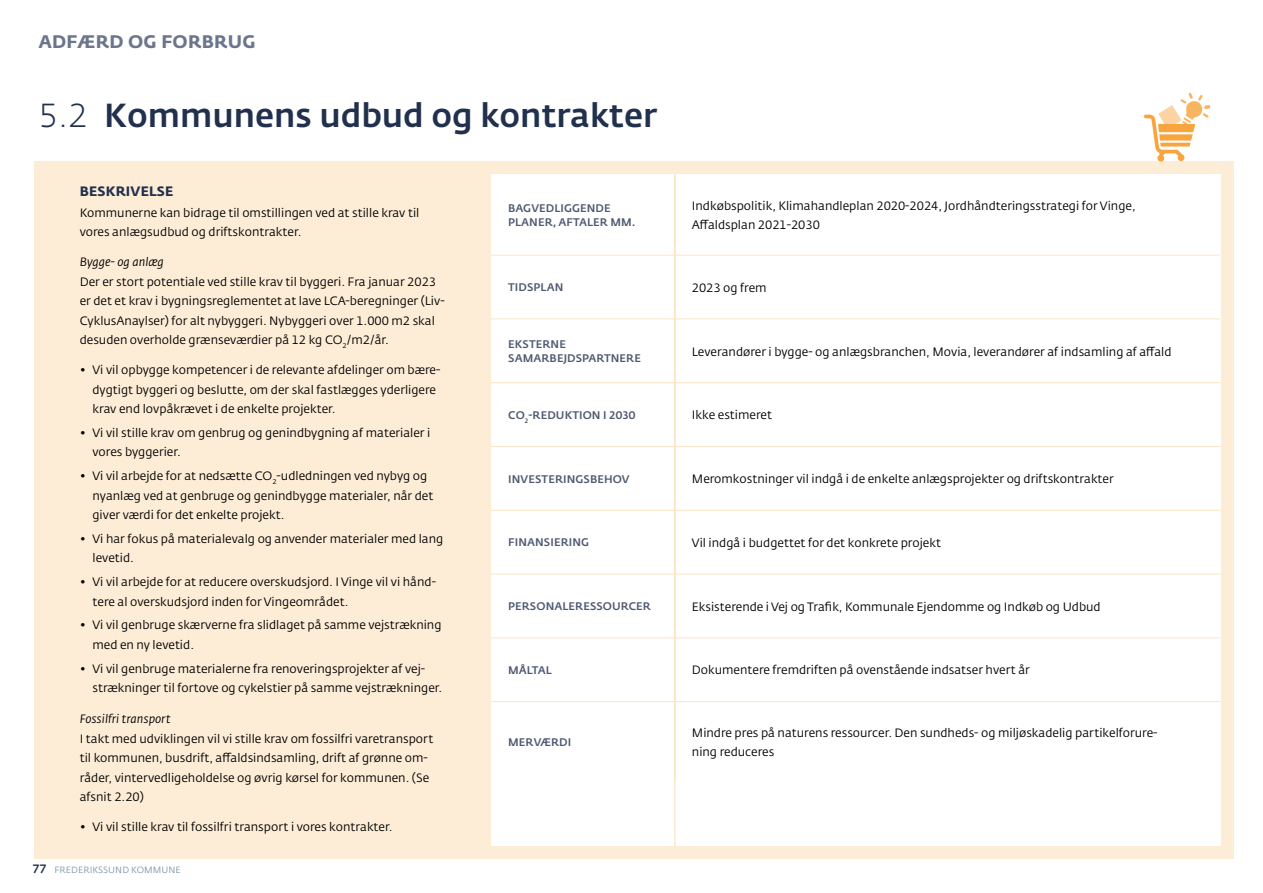
<style>
.page{position:relative;width:1263px;height:893px;background:#fff}
.page>*{position:absolute;margin:0;border:0;box-sizing:border-box;transform-origin:0 0}
.Rub_2{font:500 33px "Fedra Sans Std";color:#21314d}
.Område{font:700 18px "Fedra Sans Std";letter-spacing:.01em;color:#6b758b}
.MR_Beskrivelse{font:700 13.5px "Fedra Sans Std";letter-spacing:.01em;color:#21314d}
.Bullits{font:12px/19.5px "Fedra Sans Std";color:#000}
.Tabel_regular{font:12px/19.5px "Fedra Sans Std";color:#000}
.Brød{font:12px/19.5px "Fedra Sans Std";color:#000}
.Brød-2{font:italic 12px "Fedra Sans Std";color:#000}
.Tabel_fed{font:500 10.95px/13.5px "Fedra Sans Std";letter-spacing:.01em;color:#4e5a71}
.t1{font:9px "Fedra Sans Std";letter-spacing:.01em;color:#809aaa}
.s1{font-weight:300}
.s2{font-weight:700}
.s3{font-weight:500;font-size:12px;color:#21314d}
</style>
<div class="page">
<div style="left:34px;top:162px;width:1199px;height:697px;background:#fdecd6"></div>
<div style="left:491px;top:174px;width:729px;height:672px;background:#fff"></div>
<hr style="left:491px;top:255px;width:183px;height:1px;background:#fde4c6">
<hr style="left:675px;top:255px;width:545px;height:1px;background:#fde4c6">
<hr style="left:491px;top:319px;width:183px;height:1px;background:#fde4c6">
<hr style="left:675px;top:319px;width:545px;height:1px;background:#fde4c6">
<hr style="left:491px;top:382px;width:183px;height:1px;background:#fde4c6">
<hr style="left:675px;top:382px;width:545px;height:1px;background:#fde4c6">
<hr style="left:491px;top:446px;width:183px;height:1px;background:#fde4c6">
<hr style="left:675px;top:446px;width:545px;height:1px;background:#fde4c6">
<hr style="left:491px;top:510px;width:183px;height:1px;background:#fde4c6">
<hr style="left:675px;top:510px;width:545px;height:1px;background:#fde4c6">
<hr style="left:491px;top:574px;width:183px;height:1px;background:#fde4c6">
<hr style="left:675px;top:574px;width:545px;height:1px;background:#fde4c6">
<hr style="left:491px;top:637px;width:183px;height:1px;background:#fde4c6">
<hr style="left:675px;top:637px;width:545px;height:1px;background:#fde4c6">
<hr style="left:491px;top:701px;width:183px;height:1px;background:#fde4c6">
<hr style="left:675px;top:701px;width:545px;height:1px;background:#fde4c6">
<hr style="left:674px;top:174px;width:1px;height:672px;background:#fddfbb">
<svg style="left:1144px;top:93px;width:66px;height:69px"></svg>
<p class="Område" style="left:38px;top:31px;width:219px">ADFÆRD OG FORBRUG</p>
<h1 class="Rub_2" style="left:38px;top:95px;width:620px"><span class="s1">5.2</span> Kommunens udbud og kontrakter</h1>
<h2 class="MR_Beskrivelse" style="left:80px;top:182px;width:95px">BESKRIVELSE</h2>
<p class="Brød" style="left:80px;top:203px;width:341px">Kommunerne kan bidrage til omstillingen ved at stille krav til vores anlægsudbud og driftskontrakter.</p>
<p class="Brød-2" style="left:80px;top:255px;width:86px">Bygge- og anlæg</p>
<p class="Brød" style="left:80px;top:272px;width:367px">Der er stort potentiale ved stille krav til byggeri. Fra januar 2023 er det et krav i bygningsreglementet at lave LCA-beregninger (Liv-CyklusAnaylser) for alt nybyggeri. Nybyggeri over 1.000 m2 skal desuden overholde grænseværdier på 12 kg CO<sub>2</sub>/m2/år.</p>
<p class="Bullits" style="left:92px;top:360px;width:349px;text-indent:-13px"><span class="s2">•</span> Vi vil opbygge kompetencer i de relevante afdelinger om bære&shy;dygtigt byggeri og beslutte, om der skal fastlægges yderligere krav end lovpåkrævet i de enkelte projekter.</p>
<p class="Bullits" style="left:92px;top:423px;width:339px;text-indent:-13px"><span class="s2">•</span> Vi vil stille krav om genbrug og genindbygning af materialer i vores byggerier.</p>
<p class="Bullits" style="left:92px;top:466px;width:342px;text-indent:-13px"><span class="s2">•</span> Vi vil arbejde for at nedsætte CO<sub>2</sub>-udledningen ved nybyg og nyanlæg ved at genbruge og genindbygge materialer, når det giver værdi for det enkelte projekt.</p>
<p class="Bullits" style="left:92px;top:529px;width:352px;text-indent:-13px"><span class="s2">•</span> Vi har fokus på materialevalg og anvender materialer med lang levetid.</p>
<p class="Bullits" style="left:92px;top:572px;width:345px;text-indent:-13px"><span class="s2">•</span> Vi vil arbejde for at reducere overskudsjord. I Vinge vil vi hånd&shy;tere al overskudsjord inden for Vingeområdet.</p>
<p class="Bullits" style="left:92px;top:615px;width:351px;text-indent:-13px"><span class="s2">•</span> Vi vil genbruge skærverne fra slidlaget på samme vejstrækning med en ny levetid.</p>
<p class="Bullits" style="left:92px;top:659px;width:351px;text-indent:-13px"><span class="s2">•</span> Vi vil genbruge materialerne fra renoveringsprojekter af vej&shy;strækninger til fortove og cykelstier på samme vejstrækninger.</p>
<p class="Brød-2" style="left:80px;top:712px;width:92px">Fossilfri transport</p>
<p class="Brød" style="left:80px;top:729px;width:355px">I takt med udviklingen vil vi stille krav om fossilfri varetransport til kommunen, busdrift, affaldsindsamling, drift af grønne om&shy;råder, vintervedligeholdelse og øvrig kørsel for kommunen. (Se afsnit 2.20)</p>
<p class="Bullits" style="left:80px;top:817px;width:314px"><span class="s2">•</span> Vi vil stille krav til fossilfri transport i vores kontrakter.</p>
<p class="t1" style="left:32px;top:864px;width:150px"><span class="s3">77</span> FREDERIKSSUND KOMMUNE</p>
<p class="Tabel_fed" style="left:508px;top:202px;width:129px">BAGVEDLIGGENDE<br>PLANER, AFTALER MM.</p>
<p class="Tabel_regular" style="left:692px;top:196px;width:445px">Indkøbspolitik, Klimahandleplan 2020-2024, Jordhåndteringsstrategi for Vinge,<br>Affaldsplan 2021-2030</p>
<p class="Tabel_fed" style="left:508px;top:281px;width:57px">TIDSPLAN</p>
<p class="Tabel_regular" style="left:692px;top:278px;width:76px">2023 og frem</p>
<p class="Tabel_fed" style="left:508px;top:338px;width:134px">EKSTERNE<br>SAMARBEJDSPARTNERE</p>
<p class="Tabel_regular" style="left:692px;top:342px;width:481px">Leverandører i bygge- og anlægsbranchen, Movia, leverandører af indsamling af affald</p>
<p class="Tabel_fed" style="left:508px;top:408px;width:129px">CO<sub>2</sub>-REDUKTION I 2030</p>
<p class="Tabel_regular" style="left:692px;top:405px;width:82px">Ikke estimeret</p>
<p class="Tabel_fed" style="left:508px;top:472px;width:123px">INVESTERINGSBEHOV</p>
<p class="Tabel_regular" style="left:692px;top:469px;width:423px">Meromkostninger vil indgå i de enkelte anlægsprojekter og driftskontrakter</p>
<p class="Tabel_fed" style="left:508px;top:536px;width:82px">FINANSIERING</p>
<p class="Tabel_regular" style="left:692px;top:533px;width:251px">Vil indgå i budgettet for det konkrete projekt</p>
<p class="Tabel_fed" style="left:508px;top:600px;width:144px">PERSONALERESSOURCER</p>
<p class="Tabel_regular" style="left:692px;top:597px;width:410px">Eksisterende i Vej og Trafik, Kommunale Ejendomme og Indkøb og Udbud</p>
<p class="Tabel_fed" style="left:508px;top:663px;width:45px">MÅLTAL</p>
<p class="Tabel_regular" style="left:692px;top:661px;width:339px">Dokumentere fremdriften på ovenstående indsatser hvert år</p>
<p class="Tabel_fed" style="left:508px;top:736px;width:65px">MERVÆRDI</p>
<p class="Tabel_regular" style="left:692px;top:723px;width:467px">Mindre pres på naturens ressourcer. Den sundheds- og miljøskadelig partikelforure&shy;ning reduceres</p>
</div>
